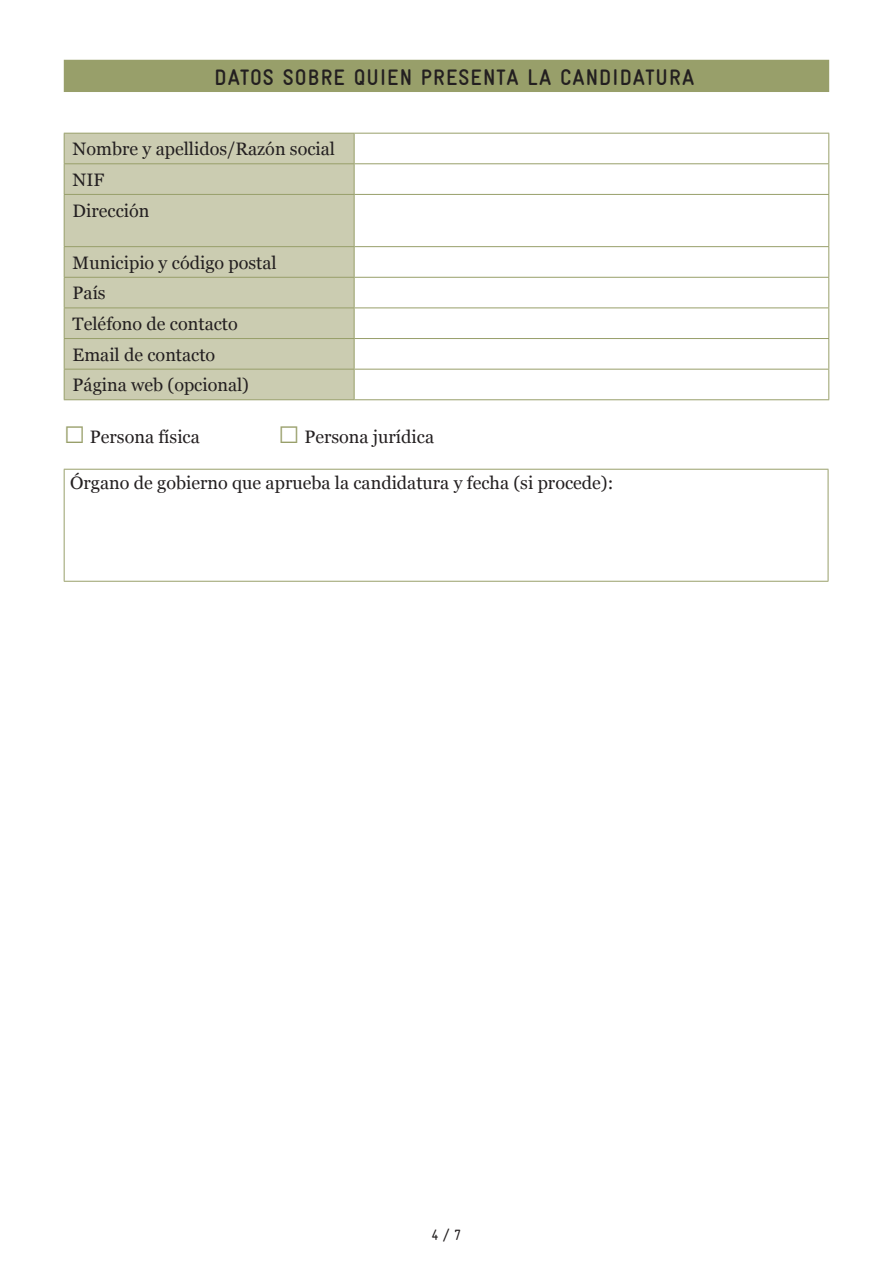
<style>
.page{position:relative;width:893px;height:1263px;background:#fff}
.page>*{position:absolute;margin:0;border:0;box-sizing:border-box;transform-origin:0 0}
.t1{font:700 condensed 22.5px "Gravur";letter-spacing:.05em;color:#231f20}
.t2{font:18px/30.6px "Georgia";color:#231f20}
.t3{font:condensed 15px "Gravur";color:#231f20}
.s1{font-family:"Arial";font-size:36px;color:#989f6a}
</style>
<div class="page">
<div style="left:64px;top:60px;width:765px;height:32px;background:#989f6a"></div>
<div style="left:65px;top:134px;width:289px;height:265px;background:#cbccb1"></div>
<svg style="left:64px;top:134px;width:1px;height:29px"></svg>
<hr style="left:64px;top:133px;width:290px;height:1px;background:#989f6a">
<svg style="left:354px;top:134px;width:1px;height:29px"></svg>
<hr style="left:354px;top:133px;width:475px;height:1px;background:#989f6a">
<svg style="left:828px;top:134px;width:1px;height:29px"></svg>
<hr style="left:64px;top:164px;width:1px;height:30px;background:#989f6a">
<hr style="left:64px;top:163px;width:290px;height:1px;background:#989f6a">
<hr style="left:354px;top:164px;width:1px;height:30px;background:#989f6a">
<hr style="left:354px;top:163px;width:475px;height:1px;background:#989f6a">
<hr style="left:828px;top:164px;width:1px;height:30px;background:#989f6a">
<hr style="left:64px;top:195px;width:1px;height:51px;background:#989f6a">
<hr style="left:64px;top:194px;width:290px;height:1px;background:#989f6a">
<hr style="left:354px;top:195px;width:1px;height:51px;background:#989f6a">
<hr style="left:354px;top:194px;width:475px;height:1px;background:#989f6a">
<hr style="left:828px;top:195px;width:1px;height:51px;background:#989f6a">
<hr style="left:64px;top:247px;width:1px;height:30px;background:#989f6a">
<hr style="left:64px;top:246px;width:290px;height:1px;background:#989f6a">
<hr style="left:354px;top:247px;width:1px;height:30px;background:#989f6a">
<hr style="left:354px;top:246px;width:475px;height:1px;background:#989f6a">
<hr style="left:828px;top:247px;width:1px;height:30px;background:#989f6a">
<svg style="left:64px;top:278px;width:1px;height:29px"></svg>
<hr style="left:64px;top:277px;width:290px;height:1px;background:#989f6a">
<svg style="left:354px;top:278px;width:1px;height:29px"></svg>
<hr style="left:354px;top:277px;width:475px;height:1px;background:#989f6a">
<svg style="left:828px;top:278px;width:1px;height:29px"></svg>
<hr style="left:64px;top:308px;width:1px;height:30px;background:#989f6a">
<hr style="left:64px;top:307px;width:290px;height:1px;background:#989f6a">
<hr style="left:354px;top:308px;width:1px;height:30px;background:#989f6a">
<hr style="left:354px;top:307px;width:475px;height:1px;background:#989f6a">
<hr style="left:828px;top:308px;width:1px;height:30px;background:#989f6a">
<hr style="left:64px;top:339px;width:1px;height:30px;background:#989f6a">
<hr style="left:64px;top:369px;width:1px;height:30px;background:#989f6a">
<hr style="left:64px;top:338px;width:290px;height:1px;background:#989f6a">
<hr style="left:64px;top:369px;width:290px;height:1px;background:#989f6a">
<hr style="left:64px;top:399px;width:290px;height:1px;background:#989f6a">
<hr style="left:354px;top:339px;width:1px;height:30px;background:#989f6a">
<hr style="left:354px;top:369px;width:1px;height:30px;background:#989f6a">
<hr style="left:354px;top:338px;width:475px;height:1px;background:#989f6a">
<hr style="left:828px;top:339px;width:1px;height:30px;background:#989f6a">
<hr style="left:828px;top:369px;width:1px;height:30px;background:#989f6a">
<hr style="left:354px;top:369px;width:475px;height:1px;background:#989f6a">
<hr style="left:354px;top:399px;width:475px;height:1px;background:#989f6a">
<hr style="left:64px;top:470px;width:1px;height:111px;background:#989f6a">
<hr style="left:64px;top:469px;width:764px;height:1px;background:#989f6a">
<hr style="left:828px;top:470px;width:1px;height:111px;background:#989f6a">
<hr style="left:64px;top:581px;width:764px;height:1px;background:#989f6a">
<p class="t1" style="left:214px;top:65px;width:481px">DATOS SOBRE QUIEN PRESENTA LA CANDIDATURA</p>
<p class="t2" style="left:73px;top:133px;width:264px">Nombre y apellidos/Razón social<br>NIF<br>Dirección</p>
<p class="t2" style="left:73px;top:246px;width:206px">Municipio y código postal<br>País<br>Teléfono de contacto<br>Email de contacto<br>Página web (opcional)</p>
<p class="t2" style="left:64px;top:421px;width:138px"><span class="s1">□</span> Persona física</p>
<p class="t2" style="left:278px;top:421px;width:157px"><span class="s1">□</span> Persona jurídica</p>
<p class="t2" style="left:70px;top:467px;width:545px">Órgano de gobierno que aprueba la candidatura y fecha (si procede):</p>
<p class="t3" style="left:431px;top:1226px;width:32px">4 / 7</p>
</div>
